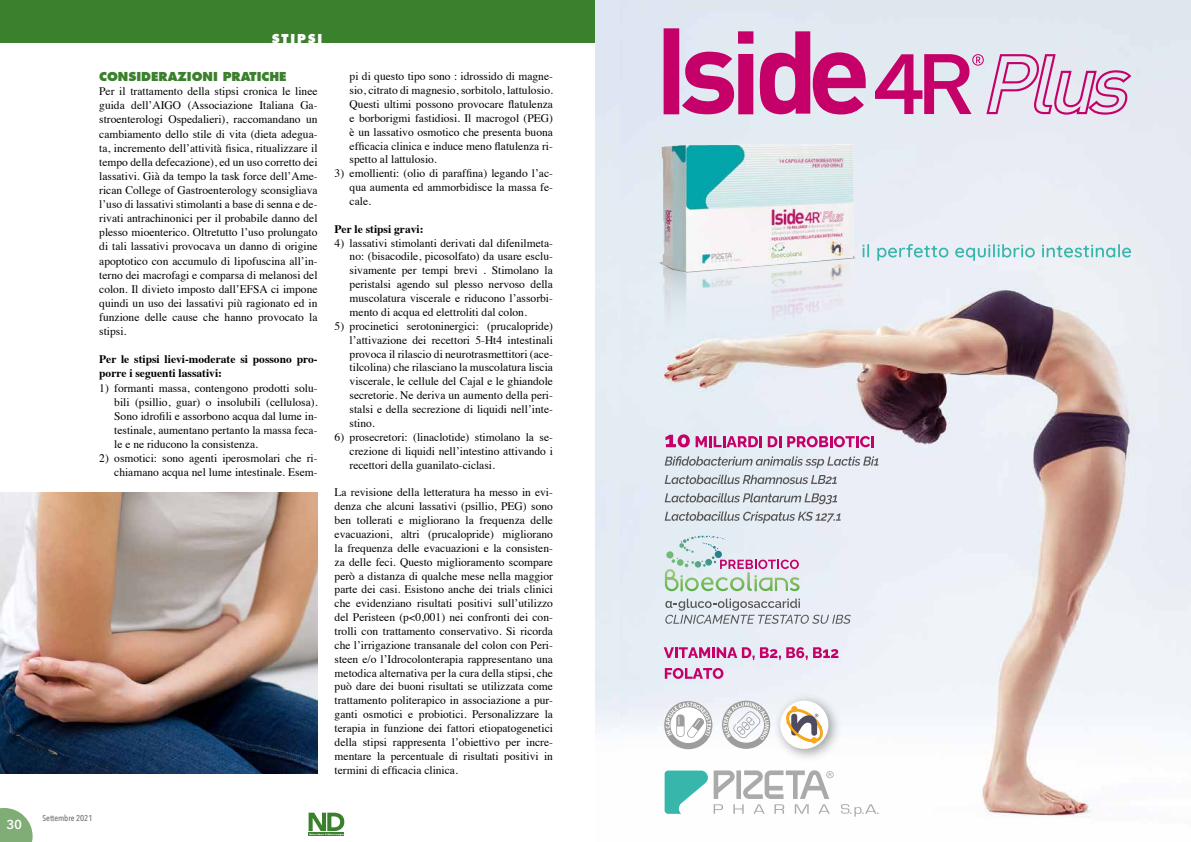
<style>
.page{position:relative;width:1191px;height:842px;background:#fff}
.page>*{position:absolute;margin:0;border:0;box-sizing:border-box;transform-origin:0 0}
.t1{font:600 13px "Avenir Next";color:#fff}
.t2{font:800 12px "Futura";color:#3b802c}
.t3{font:800 12px "Futura";letter-spacing:.15em;color:#fff}
.t4{font:11.5px/13.9px "Times";color:#000;text-align:justify}
.t5{font:700 11.5px/14.1px "Times";color:#000}
.t6{font:500 8.5px "Avenir Next Condensed";color:#706f6f}
</style>
<div class="page">
<div style="left:0;top:0;width:595px;height:43px;background:#3b802c"></div>
<svg style="left:0;top:808px;width:33px;height:34px"></svg>
<svg style="left:308px;top:813px;width:36px;height:23px"></svg>
<img style="left:0;top:492px;width:317px;height:282px">
<img style="left:621px;top:0;width:570px;height:821px">
<img style="left:596px;top:325px;width:315px;height:127px">
<img style="left:655px;top:325px;width:30px;height:82px">
<img style="left:596px;top:106px;width:315px;height:219px">
<svg style="left:664px;top:701px;width:48px;height:48px"></svg>
<svg style="left:722px;top:701px;width:46px;height:48px"></svg>
<img style="left:768px;top:688px;width:78px;height:79px">
<div style="left:780px;top:701px;width:48px;height:48px;background:#fff;border-radius:50%"></div>
<svg style="left:785px;top:704px;width:39px;height:39px"></svg>
<svg style="left:664px;top:769px;width:219px;height:52px"></svg>
<div style="left:663px;top:28px;width:16px;height:86px;background:#c50068"></div>
<svg style="left:682px;top:31px;width:71px;height:83px;background:#d273ac"></svg>
<svg style="left:760px;top:31px;width:105px;height:83px;background:#d26ea8"></svg>
<svg style="left:875px;top:54px;width:256px;height:61px;background:#daa5c9"></svg>
<svg style="left:665px;top:434px;width:116px;height:13px;background:#d581b4"></svg>
<svg style="left:787px;top:436px;width:87px;height:11px"></svg>
<svg style="left:664px;top:456px;width:214px;height:12px;background:#bec3c8"></svg>
<svg style="left:664px;top:475px;width:172px;height:9px;background:#b1b6ba"></svg>
<svg style="left:664px;top:493px;width:173px;height:11px;background:#b9bfc4"></svg>
<svg style="left:664px;top:511px;width:176px;height:12px;background:#bec4c9"></svg>
<svg style="left:663px;top:647px;width:91px;height:13px"></svg>
<svg style="left:760px;top:647px;width:47px;height:13px"></svg>
<svg style="left:813px;top:647px;width:25px;height:11px"></svg>
<svg style="left:665px;top:668px;width:58px;height:11px"></svg>
<svg style="left:665px;top:599px;width:186px;height:25px;background:#cbcfd6"></svg>
<svg style="left:665px;top:536px;width:134px;height:55px;background:#d1d9d8"></svg>
<svg style="left:862px;top:244px;width:7px;height:13px"></svg>
<svg style="left:877px;top:244px;width:71px;height:17px"></svg>
<svg style="left:955px;top:244px;width:79px;height:17px"></svg>
<svg style="left:1042px;top:244px;width:89px;height:13px"></svg>
<svg style="left:1158px;top:808px;width:33px;height:19px"></svg>
<p class="t1" style="left:6px;top:813px;width:17px">30</p>
<p class="t3" style="left:272px;top:31px;width:52px">STIPSI</p>
<p class="t2" style="left:99px;top:69px;width:189px">CONSIDERAZIONI PRATICHE</p>
<p class="t4" style="left:99px;top:83px;width:220px">Per il trattamento della stipsi cronica le linee guida dell’AIGO (Associazione Italiana Ga&shy;stroenterologi Ospedalieri), raccomandano un cambiamento dello stile di vita (dieta adegua&shy;ta, incremento dell’attività fisica, ritualizzare il tempo della defecazione), ed un uso corretto dei lassativi. Già da tempo la task force dell’Ame&shy;rican College of Gastroenterology sconsigliava l’uso di lassativi stimolanti a base di senna e de&shy;rivati antrachinonici per il probabile danno del plesso mioenterico. Oltretutto l’uso prolungato di tali lassativi provocava un danno di origine apoptotico con accumulo di lipofuscina all’in&shy;terno dei macrofagi e comparsa di melanosi del colon. Il divieto imposto dall’EFSA ci impone quindi un uso dei lassativi più ragionato ed in funzione delle cause che hanno provocato la stipsi.</p>
<p class="t5" style="left:99px;top:351px;width:220px">Per le stipsi lievi-moderate si possono pro&shy;porre i seguenti lassativi:</p>
<p class="t4" style="left:114px;top:380px;width:205px;text-indent:-15px">1) formanti massa, contengono prodotti solu&shy;bili (psillio, guar) o insolubili (cellulosa).<br>Sono idrofili e assorbono acqua dal lume in&shy;testinale, aumentano pertanto la massa feca&shy;le e ne riducono la consistenza.</p>
<p class="t4" style="left:99px;top:450px;width:220px;text-align:right">2) osmotici: sono agenti iperosmolari che ri&shy;chiamano acqua nel lume intestinale. Esem-</p>
<p class="t4" style="left:349px;top:68px;width:205px">pi di questo tipo sono : idrossido di magne&shy;sio, citrato di magnesio, sorbitolo, lattulosio.<br>Questi ultimi possono provocare flatulenza e borborigmi fastidiosi. Il macrogol (PEG) è un lassativo osmotico che presenta buona efficacia clinica e induce meno flatulenza ri&shy;spetto al lattulosio.</p>
<p class="t4" style="left:349px;top:165px;width:205px;text-indent:-15px">3) emollienti: (olio di paraffina) legando l’ac&shy;qua aumenta ed ammorbidisce la massa fe&shy;cale.</p>
<p class="t5" style="left:334px;top:221px;width:90px">Per le stipsi gravi:</p>
<p class="t4" style="left:349px;top:235px;width:205px;text-indent:-15px">4) lassativi stimolanti derivati dal difenilmeta&shy;no: (bisacodile, picosolfato) da usare esclu&shy;sivamente per tempi brevi . Stimolano la peristalsi agendo sul plesso nervoso della muscolatura viscerale e riducono l’assorbi&shy;mento di acqua ed elettroliti dal colon.</p>
<p class="t4" style="left:349px;top:318px;width:205px;text-indent:-15px">5) procinetici serotoninergici: (prucalopride) l’attivazione dei recettori 5-Ht4 intestinali provoca il rilascio di neurotrasmettitori (ace&shy;tilcolina) che rilasciano la muscolatura liscia viscerale, le cellule del Cajal e le ghiandole secretorie. Ne deriva un aumento della peri&shy;stalsi e della secrezione di liquidi nell’inte&shy;stino.</p>
<p class="t4" style="left:349px;top:429px;width:205px;text-indent:-15px">6) prosecretori: (linaclotide) stimolano la se&shy;crezione di liquidi nell’intestino attivando i recettori della guanilato-ciclasi.</p>
<p class="t4" style="left:334px;top:484px;width:220px">La revisione della letteratura ha messo in evi&shy;denza che alcuni lassativi (psillio, PEG) sono ben tollerati e migliorano la frequenza delle evacuazioni, altri (prucalopride) migliorano la frequenza delle evacuazioni e la consisten&shy;za delle feci. Questo miglioramento scompare però a distanza di qualche mese nella maggior parte dei casi. Esistono anche dei trials clinici che evidenziano risultati positivi sull’utilizzo del Peristeen (p&lt;0,001) nei confronti dei con&shy;trolli con trattamento conservativo. Si ricorda che l’irrigazione transanale del colon con Peri&shy;steen e/o l’Idrocolonterapia rappresentano una metodica alternativa per la cura della stipsi, che può dare dei buoni risultati se utilizzata come trattamento politerapico in associazione a pur&shy;ganti osmotici e probiotici. Personalizzare la terapia in funzione dei fattori etiopatogenetici della stipsi rappresenta l’obiettivo per incre&shy;mentare la percentuale di risultati positivi in termini di efficacia clinica.</p>
<p class="t6" style="left:43px;top:813px;width:51px">Settembre 2021</p>
</div>
